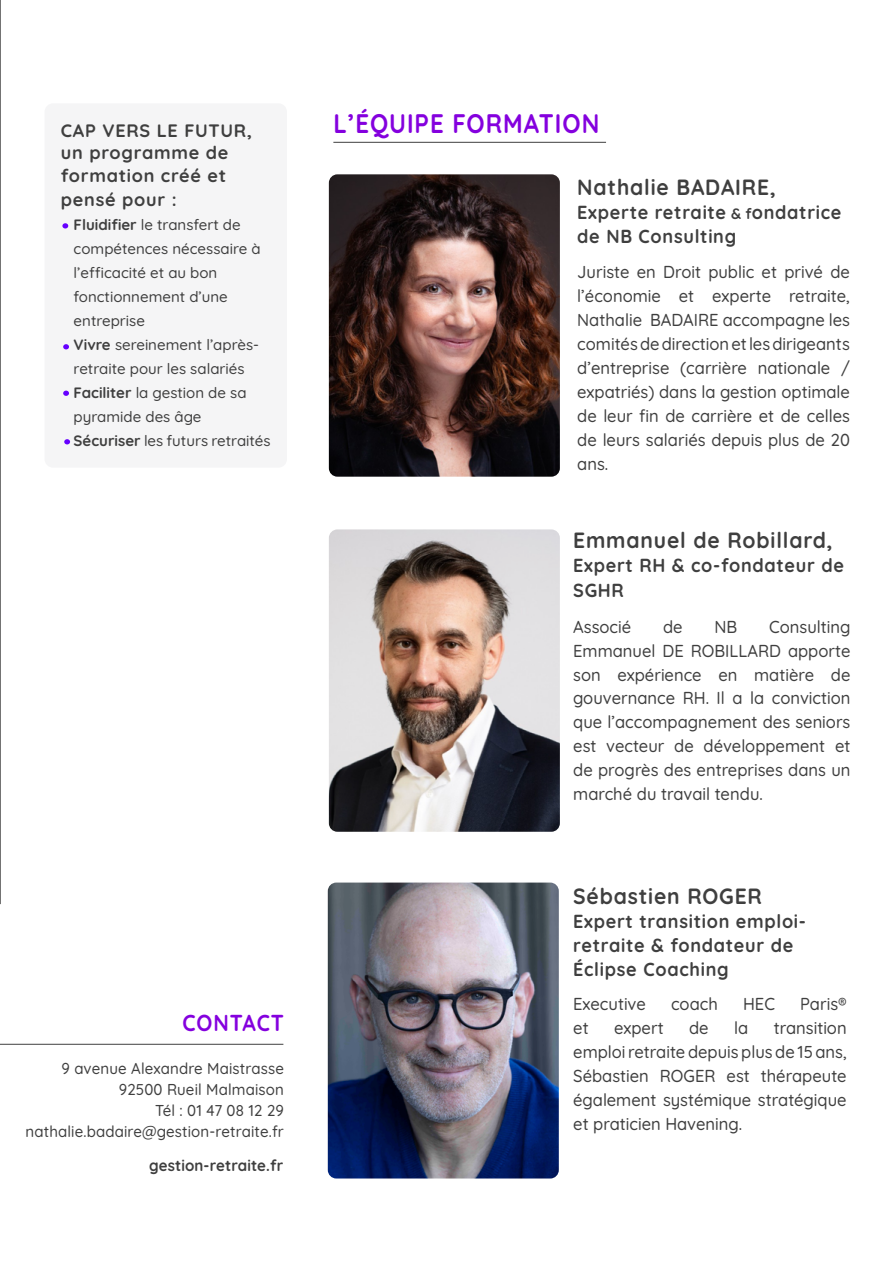
<style>
.page{position:relative;width:893px;height:1263px;background:#fff}
.page>*{position:absolute;margin:0;border:0;box-sizing:border-box;transform-origin:0 0}
.t1{font:700 26.85px "Quicksand";letter-spacing:.04em;color:#8400de;scale:.89 1}
.t2{font:700 23.1px "Quicksand";letter-spacing:.04em;color:#8400de;scale:.91 1}
.t3{font:700 22.05px "Quicksand";letter-spacing:.04em;color:#3f3f3f;scale:.95 1}
.t4{font:700 18.9px/24px "Quicksand";letter-spacing:.04em;color:#3f3f3f;scale:.95 1}
.t5{font:700 18px/23px "Quicksand";letter-spacing:.04em;color:#3f3f3f}
.t6{font:500 17.4px/24px "Quicksand";color:#3f3f3f;text-align:justify;scale:.95 1}
.t7{font:500 15.75px/21px "Quicksand";letter-spacing:.01em;color:#3f3f3f;text-align:right;scale:.95 1}
.t8{font:700 15.75px "Quicksand";letter-spacing:.01em;color:#3f3f3f;scale:.95 1}
.t9{font:500 15px/24px "Quicksand";color:#3f3f3f}
.s1{font-weight:700}
.s2{font-size:15px}
</style>
<div class="page">
<hr style="left:0;top:0;width:1px;height:904px;background:#3f3f3f">
<img style="left:329px;top:174px;width:231px;height:303px">
<img style="left:328px;top:882px;width:231px;height:296px">
<div style="left:45px;top:103px;width:242px;height:365px;background:#f5f5f6;border-radius:9px"></div>
<hr style="left:0;top:1044px;width:283px;height:1px;background:#3f3f3f">
<svg style="left:62px;top:223px;width:6px;height:5px"></svg>
<svg style="left:63px;top:344px;width:6px;height:5px"></svg>
<svg style="left:63px;top:391px;width:6px;height:5px"></svg>
<hr style="left:333px;top:142px;width:273px;height:1px;background:#3f3f3f">
<img style="left:329px;top:529px;width:231px;height:303px">
<svg style="left:64px;top:439px;width:6px;height:5px"></svg>
<p class="t5" style="left:61px;top:118px;width:193px">CAP VERS LE FUTUR, un programme de formation créé et pensé pour :</p>
<p class="t9" style="left:74px;top:211px;width:198px"><span class="s1">Fluidifier</span> le transfert de compétences nécessaire à l’efficacité et au bon fonctionnement d’une entreprise<br><span class="s1">Vivre</span> sereinement l’après&shy;retraite pour les salariés<br><span class="s1">Faciliter</span> la gestion de sa pyramide des âge<br><span class="s1">Sécuriser</span> les futurs retraités</p>
<h2 class="t2" style="left:183px;top:1004px;width:113px">CONTACT</h2>
<p class="t7" style="left:26px;top:1057px;width:274px">9 avenue Alexandre Maistrasse<br>92500 Rueil Malmaison<br>Tél : 01 47 08 12 29 nathalie.badaire@gestion-retraite.fr</p>
<p class="t8" style="left:149px;top:1152px;width:143px">gestion-retraite.fr</p>
<h1 class="t1" style="left:333px;top:101px;width:300px">L’ÉQUIPE FORMATION</h1>
<p class="t3" style="left:577px;top:169px;width:210px">Nathalie BADAIRE,</p>
<p class="t4" style="left:577px;top:199px;width:280px">Experte retraite <span class="s2">&amp; f</span>ondatrice de NB Consulting</p>
<p class="t6" style="left:577px;top:258px;width:289px">Juriste en Droit public et privé de l’économie et experte retraite, Nathalie BADAIRE accompagne les comités de direction et les dirigeants d’entreprise (carrière nationale / expatriés) dans la gestion optimale de leur fin de carrière et de celles de leurs salariés depuis plus de 20 ans.</p>
<p class="t3" style="left:573px;top:522px;width:275px">Emmanuel de Robillard,</p>
<p class="t4" style="left:573px;top:552px;width:287px">Expert RH &amp; co-fondateur de<br>SGHR</p>
<p class="t6" style="left:573px;top:613px;width:63px">Associé</p>
<p class="t6" style="left:663px;top:613px;width:22px">de</p>
<p class="t6" style="left:714px;top:613px;width:26px">NB</p>
<p class="t6" style="left:573px;top:613px;width:293px;text-indent:196px">Consulting Emmanuel DE ROBILLARD apporte son expérience en matière de gouvernance RH. Il a la conviction que l’accompagnement des seniors est vecteur de développement et de progrès des entreprises dans un marché du travail tendu.</p>
<p class="t3" style="left:573px;top:877px;width:200px">Sébastien ROGER</p>
<p class="t4" style="left:573px;top:907px;width:247px">Expert transition emploi&shy;retraite &amp; fondateur de<br>Éclipse Coaching</p>
<p class="t6" style="left:573px;top:990px;width:78px">Executive</p>
<p class="t6" style="left:671px;top:990px;width:51px">coach</p>
<p class="t6" style="left:743px;top:990px;width:35px">HEC</p>
<p class="t6" style="left:800px;top:990px;width:51px">Paris®</p>
<p class="t6" style="left:573px;top:1014px;width:18px">et</p>
<p class="t6" style="left:614px;top:1014px;width:54px">expert</p>
<p class="t6" style="left:689px;top:1014px;width:22px">de</p>
<p class="t6" style="left:734px;top:1014px;width:16px">la</p>
<p class="t6" style="left:573px;top:1014px;width:289px;text-indent:200px">transition emploi retraite depuis plus de 15 ans, Sébastien ROGER est thérapeute également systémique stratégique et praticien Havening.</p>
</div>
